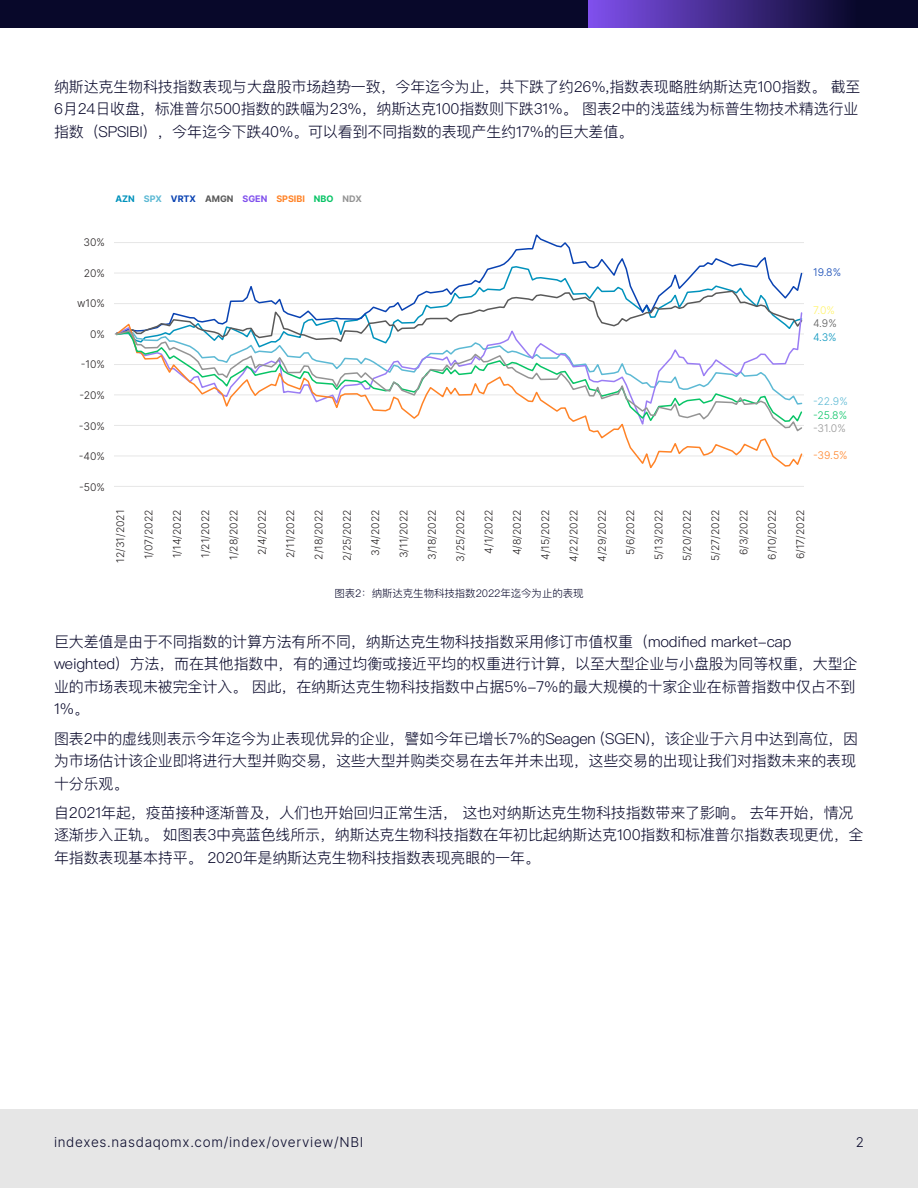
<style>
.page{position:relative;width:918px;height:1188px;background:#fff}
.page>*{position:absolute;margin:0;border:0;box-sizing:border-box;transform-origin:0 0}
.t1{font:300 15px/22.5px "Ping Fang SC";letter-spacing:-.01em;color:#08082a}
.t2{font:300 13.5px "Inter";letter-spacing:.05em;color:#08082a}
.t3{font:300 10.5px "Inter";color:#231f20}
.t4{font:300 10.5px "Ping Fang SC";letter-spacing:-.01em;color:#08082a}
.t5{font:300 10.5px "Inter";color:#5cb9d4}
.t6{font:300 10.5px "Inter";color:#08c466}
.t7{font:300 10.5px "Inter";color:#949494}
.t8{font:300 10.5px "Inter";color:#ff8327}
.t9{font:300 10.5px "Inter";color:#0942b2}
.t10{font:300 10.5px "Inter";color:#fff466}
.t11{font:300 10.5px "Inter";color:#595959}
.t12{font:300 10.5px "Inter";color:#0092bc}
.t13{font:9px "Inter";color:#ff8327}
.s1{color:#0092bc}
.s2{color:#5cb9d4}
.s3{color:#0942b2}
.s4{color:#595959}
.s5{color:#8050ed}
.s6{color:#08c466}
.s7{color:#949494}
</style>
<div class="page">
<div style="left:0;top:1109px;width:918px;height:79px;background:#e6e6e6"></div>
<div style="left:0;top:0;width:918px;height:28px;background:#08082a"></div>
<svg style="left:589px;top:0;width:255px;height:28px;background:#462d90"></svg>
<hr style="left:114px;top:242px;width:690px;height:1px;background:#e6e6e6">
<hr style="left:114px;top:273px;width:690px;height:1px;background:#e6e6e6">
<hr style="left:114px;top:303px;width:690px;height:1px;background:#e6e6e6">
<hr style="left:114px;top:486px;width:690px;height:1px;background:#e6e6e6">
<svg style="left:115px;top:234px;width:688px;height:56px"></svg>
<svg style="left:228px;top:290px;width:571px;height:21px"></svg>
<svg style="left:169px;top:311px;width:634px;height:11px"></svg>
<svg style="left:114px;top:322px;width:690px;height:147px"></svg>
<svg style="left:115px;top:329px;width:689px;height:104px"></svg>
<p class="t1" style="left:54px;top:75px;width:808px">纳斯达克生物科技指数表现与大盘股市场趋势一致，今年迄今为止，共下跌了约26%,指数表现略胜纳斯达克100指数。 截至<br>6月24日收盘，标准普尔500指数的跌幅为23%，纳斯达克100指数则下跌31%。 图表2中的浅蓝线为标普生物技术精选行业指数（SPSIBI），今年迄今下跌40%。可以看到不同指数的表现产生约17%的巨大差值。</p>
<p class="t13" style="left:115px;top:192px;width:248px"><span class="s1">AZN</span> <span class="s2">SPX</span> <span class="s3">VRTX</span> <span class="s4">AMGN</span> <span class="s5">SGEN</span> SPSIBI <span class="s6">NBO</span> <span class="s7">NDX</span></p>
<p class="t3" style="left:84px;top:235px;width:23px">30%</p>
<p class="t3" style="left:84px;top:265px;width:23px">20%</p>
<p class="t3" style="left:77px;top:296px;width:29px">w10%</p>
<p class="t3" style="left:90px;top:327px;width:16px">0%</p>
<p class="t3" style="left:81px;top:357px;width:26px">-10%</p>
<p class="t3" style="left:79px;top:388px;width:27px">-20%</p>
<p class="t3" style="left:79px;top:418px;width:28px">-30%</p>
<p class="t3" style="left:79px;top:449px;width:28px">-40%</p>
<p class="t3" style="left:79px;top:479px;width:27px">-50%</p>
<p class="t9" style="left:813px;top:265px;width:30px">19.8%</p>
<p class="t10" style="left:813px;top:303px;width:23px">7.0%</p>
<p class="t11" style="left:813px;top:316px;width:25px">4.9%</p>
<p class="t12" style="left:813px;top:329px;width:25px">4.3%</p>
<p class="t5" style="left:813px;top:394px;width:36px">-22.9%</p>
<p class="t6" style="left:813px;top:408px;width:36px">-25.8%</p>
<p class="t7" style="left:813px;top:421px;width:34px">-31.0%</p>
<p class="t8" style="left:813px;top:448px;width:36px">-39.5%</p>
<p class="t3" style="left:113px;top:563px;width:55px;rotate:-90deg">12/31/2021</p>
<p class="t3" style="left:141px;top:559px;width:51px;rotate:-90deg">1/07/2022</p>
<p class="t3" style="left:170px;top:558px;width:50px;rotate:-90deg">1/14/2022</p>
<p class="t3" style="left:198px;top:558px;width:50px;rotate:-90deg">1/21/2022</p>
<p class="t3" style="left:226px;top:560px;width:52px;rotate:-90deg">1/28/2022</p>
<p class="t3" style="left:255px;top:555px;width:47px;rotate:-90deg">2/4/2022</p>
<p class="t3" style="left:283px;top:558px;width:50px;rotate:-90deg">2/11/2022</p>
<p class="t3" style="left:311px;top:560px;width:52px;rotate:-90deg">2/18/2022</p>
<p class="t3" style="left:340px;top:561px;width:53px;rotate:-90deg">2/25/2022</p>
<p class="t3" style="left:368px;top:556px;width:48px;rotate:-90deg">3/4/2022</p>
<p class="t3" style="left:396px;top:558px;width:50px;rotate:-90deg">3/11/2022</p>
<p class="t3" style="left:425px;top:560px;width:52px;rotate:-90deg">3/18/2022</p>
<p class="t3" style="left:453px;top:562px;width:54px;rotate:-90deg">3/25/2022</p>
<p class="t3" style="left:481px;top:554px;width:46px;rotate:-90deg">4/1/2022</p>
<p class="t3" style="left:510px;top:555px;width:47px;rotate:-90deg">4/8/2022</p>
<p class="t3" style="left:538px;top:560px;width:52px;rotate:-90deg">4/15/2022</p>
<p class="t3" style="left:566px;top:562px;width:54px;rotate:-90deg">4/22/2022</p>
<p class="t3" style="left:595px;top:562px;width:54px;rotate:-90deg">4/29/2022</p>
<p class="t3" style="left:623px;top:555px;width:47px;rotate:-90deg">5/6/2022</p>
<p class="t3" style="left:651px;top:560px;width:52px;rotate:-90deg">5/13/2022</p>
<p class="t3" style="left:680px;top:561px;width:54px;rotate:-90deg">5/20/2022</p>
<p class="t3" style="left:708px;top:561px;width:53px;rotate:-90deg">5/27/2022</p>
<p class="t3" style="left:736px;top:555px;width:47px;rotate:-90deg">6/3/2022</p>
<p class="t3" style="left:764px;top:560px;width:52px;rotate:-90deg">6/10/2022</p>
<p class="t3" style="left:793px;top:559px;width:51px;rotate:-90deg">6/17/2022</p>
<p class="t4" style="left:334px;top:587px;width:251px">图表2：纳斯达克生物科技指数2022年迄今为止的表现</p>
<p class="t1" style="left:54px;top:630px;width:805px">巨大差值是由于不同指数的计算方法有所不同，纳斯达克生物科技指数采用修订市值权重（modified market-cap<br>weighted）方法，而在其他指数中，有的通过均衡或接近平均的权重进行计算，以至大型企业与小盘股为同等权重，大型企业的市场表现未被完全计入。 因此，在纳斯达克生物科技指数中占据5%-7%的最大规模的十家企业在标普指数中仅占不到1%。</p>
<p class="t1" style="left:54px;top:727px;width:806px">图表2中的虚线则表示今年迄今为止表现优异的企业，譬如今年已增长7%的Seagen (SGEN)，该企业于六月中达到高位，因为市场估计该企业即将进行大型并购交易，这些大型并购类交易在去年并未出现，这些交易的出现让我们对指数未来的表现十分乐观。</p>
<p class="t1" style="left:54px;top:801px;width:811px">自2021年起，疫苗接种逐渐普及，人们也开始回归正常生活， 这也对纳斯达克生物科技指数带来了影响。 去年开始，情况逐渐步入正轨。 如图表3中亮蓝色线所示，纳斯达克生物科技指数在年初比起纳斯达克100指数和标准普尔指数表现更优，全年指数表现基本持平。 2020年是纳斯达克生物科技指数表现亮眼的一年。</p>
<p class="t2" style="left:54px;top:1133px;width:311px">indexes.nasdaqomx.com/index/overview/NBI</p>
<p class="t2" style="left:856px;top:1133px;width:10px">2</p>
</div>
